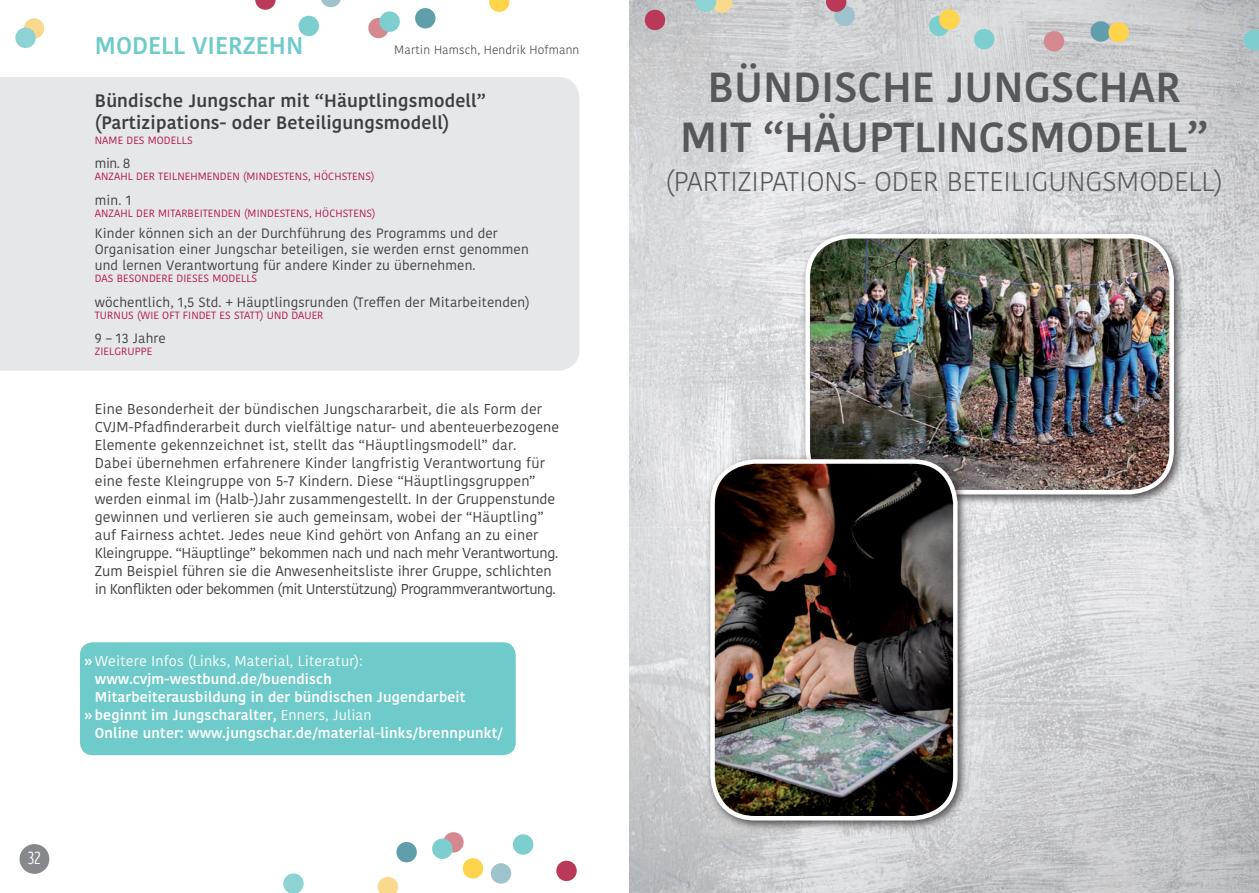
<style>
.page{position:relative;width:1259px;height:893px;background:#fff}
.page>*{position:absolute;margin:0;border:0;box-sizing:border-box;transform-origin:0 0}
.t1{font:600 41.85px "Kohinoor Devanagari";color:#57585a}
.t2{font:300 27px "Kohinoor Devanagari";color:#57585a}
.t3{font:600 24px "Kohinoor Devanagari";color:#6fcaca}
.t4{font:600 18px/21.6px "Kohinoor Devanagari";letter-spacing:.01em;color:#3e3e3f}
.t5{font:18px "Intro Head R Base";color:#fff}
.t6{font:14.25px/18px "Kohinoor Devanagari";letter-spacing:.01em;color:#3e3e3f}
.t7{font:600 14.25px "Kohinoor Devanagari";letter-spacing:.01em;color:#fff}
.t8{font:14.25px "Kohinoor Devanagari";letter-spacing:.01em;color:#fff}
.t9{font:13.5px/16.2px "Kohinoor Devanagari";letter-spacing:.01em;color:#3e3e3f}
.t10{font:300 12px "Kohinoor Devanagari";letter-spacing:.01em;color:#3e3e3f}
.t11{font:10.5px "Kohinoor Devanagari";letter-spacing:.01em;color:#b5164b}
.s1{font-weight:600}
.s2{font-weight:400}
</style>
<div class="page">
<div style="left:80px;top:642px;width:436px;height:113px;background:#6fcaca;border-radius:13px"></div>
<div style="left:0;top:77px;width:579px;height:294px;background:#e6e7e9"></div>
<div style="left:20px;top:844px;width:29px;height:30px;background:#808285;border-radius:50%"></div>
<img style="left:629px;top:0;width:630px;height:893px">
<div style="left:443px;top:832px;width:20px;height:21px;background:#d48990;border-radius:50%"></div>
<div style="left:491px;top:863px;width:20px;height:21px;background:#9ec3cd;border-radius:50%"></div>
<svg style="left:378px;top:877px;width:20px;height:16px"></svg>
<div style="left:513px;top:834px;width:20px;height:21px;background:#7dcecf;border-radius:50%"></div>
<div style="left:432px;top:838px;width:20px;height:21px;background:#7dcecf;border-radius:50%"></div>
<div style="left:556px;top:861px;width:21px;height:20px;background:#bb3958;border-radius:50%"></div>
<div style="left:396px;top:842px;width:21px;height:20px;background:#609eac;border-radius:50%"></div>
<div style="left:463px;top:858px;width:20px;height:20px;background:#fed44d;border-radius:50%"></div>
<div style="left:283px;top:873px;width:21px;height:20px;background:#8dd3d4;border-radius:50%"></div>
<div style="left:368px;top:18px;width:21px;height:20px;background:#d48990;border-radius:50%"></div>
<svg style="left:321px;top:0;width:20px;height:7px"></svg>
<div style="left:24px;top:18px;width:20px;height:21px;background:#f9d98e;border-radius:50%"></div>
<div style="left:298px;top:16px;width:21px;height:20px;background:#7dcecf;border-radius:50%"></div>
<div style="left:379px;top:11px;width:21px;height:21px;background:#7dcecf;border-radius:50%"></div>
<svg style="left:255px;top:0;width:21px;height:10px"></svg>
<div style="left:415px;top:8px;width:20px;height:20px;background:#609eac;border-radius:50%"></div>
<svg style="left:489px;top:0;width:20px;height:12px"></svg>
<div style="left:15px;top:28px;width:21px;height:20px;background:#8dd3d4;border-radius:50%"></div>
<div style="left:1043px;top:31px;width:21px;height:20px;background:#d48990;border-radius:50%"></div>
<div style="left:834px;top:6px;width:21px;height:20px;background:#9ec3cd;border-radius:50%"></div>
<div style="left:974px;top:29px;width:20px;height:20px;background:#7dcecf;border-radius:50%"></div>
<div style="left:929px;top:16px;width:20px;height:20px;background:#7dcecf;border-radius:50%"></div>
<svg style="left:826px;top:0;width:20px;height:12px"></svg>
<div style="left:1090px;top:21px;width:21px;height:21px;background:#609eac;border-radius:50%"></div>
<div style="left:939px;top:9px;width:20px;height:21px;background:#fed44d;border-radius:50%"></div>
<svg style="left:696px;top:0;width:36px;height:13px"></svg>
<div style="left:645px;top:10px;width:20px;height:20px;background:#bb3958;border-radius:50%"></div>
<div style="left:1108px;top:22px;width:20px;height:21px;background:#fed44d;border-radius:50%"></div>
<svg style="left:1243px;top:30px;width:16px;height:20px"></svg>
<div style="left:800px;top:229px;width:385px;height:277px;background:#231f20;opacity:.75"></div>
<img style="left:810px;top:236px;width:361px;height:256px">
<div style="left:805px;top:234px;width:369px;height:260px;border:4px solid #fff;border-radius:43px"></div>
<div style="left:705px;top:454px;width:263px;height:377px;background:#231f20;opacity:.75"></div>
<img style="left:712px;top:461px;width:243px;height:357px">
<div style="left:710px;top:459px;width:247px;height:361px;border:4px solid #fff;border-radius:43px"></div>
<p class="t5" style="left:28px;top:848px;width:15px">32</p>
<h3 class="t3" style="left:95px;top:32px;width:134px">Modell VIERZE</h3>
<h3 class="t3" style="left:269px;top:32px;width:36px">HN</h3>
<p class="t4" style="left:95px;top:90px;width:392px">Bündische Jungschar mit “Häuptlingsmodell” (Partizipations- oder Beteiligungsmodell)</p>
<p class="t11" style="left:95px;top:134px;width:16px">Name</p>
<p class="t11" style="left:126px;top:134px;width:7px">des</p>
<p class="t11" style="left:148px;top:134px;width:16px">Modells</p>
<p class="t9" style="left:95px;top:156px;width:37px">min. 8</p>
<p class="t11" style="left:95px;top:171px;width:14px">Anzahl</p>
<p class="t11" style="left:136px;top:171px;width:7px">der</p>
<p class="t11" style="left:158px;top:171px;width:13px">Teilnehmenden</p>
<p class="t11" style="left:243px;top:171px;width:20px">(Mindestens</p>
<p class="t11" style="left:308px;top:171px;width:28px">, höchstens</p>
<p class="t11" style="left:371px;top:171px;width:5px">)</p>
<p class="t9" style="left:95px;top:192px;width:38px">min. 1</p>
<p class="t11" style="left:95px;top:207px;width:14px">Anzahl</p>
<p class="t11" style="left:136px;top:207px;width:7px">der</p>
<p class="t11" style="left:158px;top:207px;width:16px">Mitarbeitenden</p>
<p class="t11" style="left:244px;top:207px;width:11px">(mindestens</p>
<p class="t11" style="left:309px;top:207px;width:28px">, höchstens</p>
<p class="t11" style="left:372px;top:207px;width:5px">)</p>
<p class="t9" style="left:95px;top:225px;width:435px">Kinder können sich an der Durchführung des Programms und der<br>Organisation einer Jungschar beteiligen, sie werden ernst genommen und lernen Verantwortung für andere Kinder zu übernehmen.</p>
<p class="t11" style="left:95px;top:272px;width:36px">Das Besondere</p>
<p class="t11" style="left:177px;top:272px;width:7px">dieses</p>
<p class="t11" style="left:212px;top:272px;width:16px">Modells</p>
<p class="t9" style="left:95px;top:294px;width:436px">wöchentlich, 1,5 Std. + Häuptlingsrunden (Treffen der Mitarbeitenden)</p>
<p class="t11" style="left:95px;top:309px;width:13px">Turnus</p>
<p class="t11" style="left:137px;top:309px;width:11px">(wie</p>
<p class="t11" style="left:162px;top:309px;width:7px">oft</p>
<p class="t11" style="left:183px;top:309px;width:7px">findet</p>
<p class="t11" style="left:219px;top:309px;width:21px">es statt</p>
<p class="t11" style="left:260px;top:309px;width:15px">) und</p>
<p class="t11" style="left:291px;top:309px;width:14px">Dauer</p>
<p class="t9" style="left:95px;top:331px;width:73px">9 – 13 Jahre</p>
<p class="t11" style="left:95px;top:346px;width:13px">Zielgruppe</p>
<p class="t10" style="left:394px;top:43px;width:187px">MARTIN HAMSCH, HENDRIK HOFMANN</p>
<p class="t6" style="left:95px;top:400px;width:466px">Eine Besonderheit der bündischen Jungschararbeit, die als Form der CVJM-Pfadfinderarbeit durch vielfältige natur- und abenteuerbezogene Elemente gekennzeichnet ist, stellt das “Häuptlingsmodell” dar.<br>Dabei übernehmen erfahrenere Kinder langfristig Verantwortung für eine feste Kleingruppe von 5-7 Kindern. Diese “Häuptlingsgruppen” werden einmal im (Halb-)Jahr zusammengestellt. In der Gruppenstunde gewinnen und verlieren sie auch gemeinsam, wobei der “Häuptling” auf Fairness achtet. Jedes neue Kind gehört von Anfang an zu einer Kleingruppe. “Häuptlinge” bekommen nach und nach mehr Verantwortung.<br>Zum Beispiel führen sie die Anwesenheitsliste ihrer Gruppe, schlichten in Konflikten oder bekommen (mit Unterstützung) Programmverantwortung.</p>
<p class="t8" style="left:85px;top:653px;width:279px"><span class="s1">»</span>Weitere Infos (Links, Material, Literatur):</p>
<p class="t7" style="left:95px;top:671px;width:239px">www.cvjm-westbund.de/buendisch</p>
<p class="t7" style="left:95px;top:689px;width:372px">Mitarbeiterausbildung in der bündischen Jugendarbeit</p>
<p class="t7" style="left:85px;top:707px;width:289px">»beginnt im Jungscharalter, <span class="s2">Enners, Julian</span></p>
<p class="t7" style="left:95px;top:725px;width:409px">Online unter: www.jungschar.de/material-links/brennpunkt/</p>
<h1 class="t1" style="left:707px;top:63px;width:474px">Bün disch e Jungschar</h1>
<h1 class="t1" style="left:680px;top:113px;width:24px">mit</h1>
<h1 class="t1" style="left:763px;top:113px;width:154px">“Häuptling</h1>
<h1 class="t1" style="left:1005px;top:113px;width:204px">smodell”</h1>
<h2 class="t2" style="left:665px;top:166px;width:36px">(PARTIZIPATIONS</h2>
<h2 class="t2" style="left:857px;top:166px;width:34px">- ODER</h2>
<h2 class="t2" style="left:947px;top:166px;width:29px">BETEILIG</h2>
<h2 class="t2" style="left:1048px;top:166px;width:36px">UNGSMODELL</h2>
<h2 class="t2" style="left:1214px;top:166px;width:10px">)</h2>
</div>
